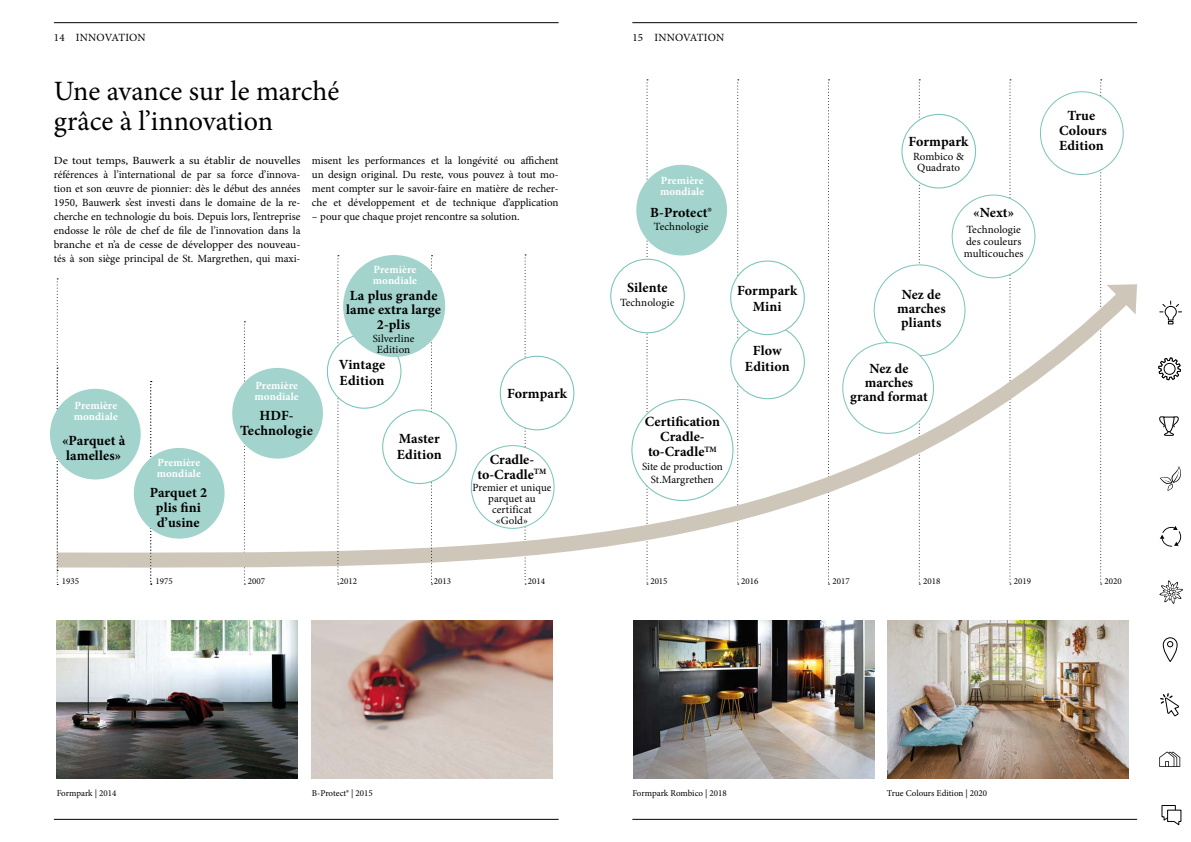
<style>
.page{position:relative;width:1191px;height:842px;background:#fff}
.page>*{position:absolute;margin:0;border:0;box-sizing:border-box;transform-origin:0 0}
.t1{font:28px/30px "Minion Pro";letter-spacing:-.005em;color:#000}
.t2{font:700 14px/15px "Minion Pro";letter-spacing:.01em;color:#000;text-align:center}
.t3{font:11px/11px "Minion Pro";color:#000;text-align:center}
.t4{font:11px/14px "Minion Pro";color:#000;text-align:justify;scale:1.1 1}
.t5{font:700 11px/11px "Minion Pro";letter-spacing:.01em;color:#fff}
.t6{font:9px "Minion Pro";color:#000}
</style>
<div class="page">
<hr style="left:632px;top:22px;width:505px;height:1px;background:#000">
<hr style="left:632px;top:819px;width:505px;height:1px;background:#000">
<hr style="left:54px;top:22px;width:504px;height:1px;background:#000">
<hr style="left:54px;top:819px;width:504px;height:1px;background:#000">
<img style="left:312px;top:621px;width:241px;height:157px">
<img style="left:887px;top:621px;width:241px;height:157px">
<img style="left:633px;top:621px;width:241px;height:157px">
<img style="left:57px;top:621px;width:241px;height:157px">
<svg style="left:524px;top:254px;width:2px;height:330px"></svg>
<svg style="left:646px;top:79px;width:2px;height:505px"></svg>
<svg style="left:737px;top:79px;width:2px;height:505px"></svg>
<svg style="left:828px;top:79px;width:1px;height:505px"></svg>
<svg style="left:918px;top:79px;width:2px;height:505px"></svg>
<svg style="left:1009px;top:79px;width:2px;height:505px"></svg>
<svg style="left:50px;top:273px;width:1050px;height:302px"></svg>
<svg style="left:1100px;top:79px;width:37px;height:505px"></svg>
<svg style="left:337px;top:255px;width:2px;height:329px"></svg>
<svg style="left:431px;top:255px;width:1px;height:329px"></svg>
<svg style="left:150px;top:381px;width:2px;height:203px"></svg>
<svg style="left:57px;top:278px;width:1px;height:307px"></svg>
<div style="left:232px;top:368px;width:91px;height:91px;background:#a2d3cd;border-radius:50%"></div>
<div style="left:50px;top:389px;width:91px;height:90px;background:#a2d3cd;border-radius:50%"></div>
<div style="left:134px;top:448px;width:91px;height:91px;background:#a2d3cd;border-radius:50%"></div>
<div style="left:500px;top:356px;width:74px;height:74px;background:#fff;border-radius:50%"></div>
<div style="left:500px;top:356px;width:74px;height:74px;border:1px solid #7ac4bb;border-radius:50%"></div>
<div style="left:383px;top:410px;width:73px;height:73px;background:#fff;border-radius:50%"></div>
<div style="left:382px;top:409px;width:75px;height:75px;border:1px solid #7ac4bb;border-radius:50%"></div>
<div style="left:731px;top:325px;width:73px;height:74px;background:#fff;border-radius:50%"></div>
<div style="left:636px;top:165px;width:91px;height:90px;background:#a2d3cd;border-radius:50%"></div>
<div style="left:611px;top:259px;width:73px;height:74px;background:#fff;border-radius:50%"></div>
<div style="left:610px;top:259px;width:75px;height:74px;border:1px solid #7ac4bb;border-radius:50%"></div>
<div style="left:632px;top:399px;width:101px;height:101px;background:#fff;border-radius:50%"></div>
<div style="left:730px;top:261px;width:74px;height:74px;background:#fff;border-radius:50%"></div>
<div style="left:730px;top:260px;width:75px;height:75px;border:1px solid #7ac4bb;border-radius:50%"></div>
<div style="left:902px;top:114px;width:73px;height:74px;background:#fff;border-radius:50%"></div>
<div style="left:901px;top:114px;width:75px;height:75px;border:1px solid #7ac4bb;border-radius:50%"></div>
<div style="left:952px;top:195px;width:83px;height:83px;background:#fff;border-radius:50%"></div>
<div style="left:1040px;top:92px;width:83px;height:83px;background:#fff;border-radius:50%"></div>
<div style="left:471px;top:446px;width:83px;height:82px;background:#fff;border-radius:50%"></div>
<div style="left:327px;top:335px;width:74px;height:73px;background:#fff;border-radius:50%"></div>
<div style="left:343px;top:255px;width:102px;height:102px;background:#a2d3cd;border-radius:50%"></div>
<div style="left:874px;top:265px;width:91px;height:91px;background:#fff;border-radius:50%"></div>
<div style="left:842px;top:343px;width:91px;height:90px;background:#fff;border-radius:50%"></div>
<svg style="left:1158px;top:300px;width:25px;height:526px"></svg>
<p class="t3" style="left:54px;top:32px;width:93px">14 INNOVATION</p>
<p class="t3" style="left:632px;top:32px;width:93px">15 INNOVATION</p>
<h1 class="t1" style="left:54px;top:76px;width:287px">Une avance sur le marché grâce à l’innovation</h1>
<p class="t4" style="left:54px;top:154px;width:226px">De tout temps, Bauwerk a su établir de nouvelles références à l’international de par sa force d’innova&shy;tion et son œuvre de pionnier: dès le début des années 1950, Bauwerk s’est investi dans le domaine de la re&shy;cherche en technologie du bois. Depuis lors, l’entreprise endosse le rôle de chef de file de l’innovation dans la branche et n’a de cesse de développer des nouveau&shy;tés à son siège principal de St. Margrethen, qui maxi-</p>
<p class="t3" style="left:312px;top:154px;width:248px;line-height:14px;text-align:justify">misent les performances et la longévité ou affichent un design original. Du reste, vous pouvez à tout mo&shy;ment compter sur le savoir-faire en matière de recher&shy;che et développement et de technique d’application</p>
<p class="t5" style="left:660px;top:175px;width:46px">Première mondiale</p>
<p class="t2" style="left:650px;top:205px;width:63px">B-Protect®</p>
<p class="t3" style="left:654px;top:221px;width:56px">Technologie</p>
<p class="t3" style="left:312px;top:211px;width:209px">– pour que chaque projet rencontre sa solution.</p>
<p class="t5" style="left:373px;top:264px;width:46px">Première mondiale</p>
<p class="t2" style="left:346px;top:288px;width:96px;line-height:14.5px">La plus grande lame extra large<br>2-plis</p>
<p class="t3" style="left:373px;top:333px;width:43px">Silverline<br>Edition</p>
<p class="t2" style="left:627px;top:280px;width:42px">Silente</p>
<p class="t3" style="left:620px;top:297px;width:56px">Technologie</p>
<p class="t5" style="left:74px;top:400px;width:46px">Première mondiale</p>
<p class="t2" style="left:62px;top:433px;width:65px;text-align:left">«Parquet à lamelles»</p>
<p class="t5" style="left:157px;top:457px;width:46px">Première mondiale</p>
<p class="t2" style="left:150px;top:485px;width:59px">Parquet 2 plis fini d’usine</p>
<p class="t5" style="left:254px;top:380px;width:46px">Première mondiale</p>
<p class="t2" style="left:240px;top:408px;width:74px">HDF-<br>Technologie</p>
<p class="t2" style="left:339px;top:356px;width:48px;line-height:16px;text-align:left">Vintage<br>Edition</p>
<p class="t2" style="left:397px;top:430px;width:46px;line-height:16px;text-align:left">Master<br>Edition</p>
<p class="t2" style="left:507px;top:386px;width:61px">Formpark</p>
<p class="t2" style="left:477px;top:452px;width:70px">Cradle&shy;to-Cradle<sup>TM</sup></p>
<p class="t3" style="left:472px;top:482px;width:81px">Premier et unique parquet au certificat<br>«Gold»</p>
<p class="t2" style="left:645px;top:414px;width:77px">Certification<br>Cradle&shy;to-Cradle<sup>TM</sup></p>
<p class="t3" style="left:642px;top:460px;width:82px;line-height:13px">Site de production<br>St.Margrethen</p>
<p class="t2" style="left:737px;top:282px;width:61px;line-height:16px">Formpark<br>Mini</p>
<p class="t2" style="left:745px;top:342px;width:46px;line-height:16px">Flow<br>Edition</p>
<p class="t2" style="left:908px;top:134px;width:61px">Formpark</p>
<p class="t3" style="left:913px;top:151px;width:52px">Rombico &amp;<br>Quadrato</p>
<p class="t2" style="left:897px;top:288px;width:50px;line-height:14px">Nez de marches pliants</p>
<p class="t2" style="left:850px;top:361px;width:79px;line-height:14px">Nez de marches grand format</p>
<p class="t2" style="left:973px;top:205px;width:42px">«Next»</p>
<p class="t3" style="left:963px;top:223px;width:61px;line-height:12px;text-align:left">Technologie des couleurs multicouches</p>
<p class="t2" style="left:1059px;top:108px;width:49px">True<br>Colours<br>Edition</p>
<p class="t6" style="left:62px;top:575px;width:19px">1935</p>
<p class="t6" style="left:156px;top:575px;width:19px">1975</p>
<p class="t6" style="left:248px;top:575px;width:19px">2007</p>
<p class="t6" style="left:340px;top:575px;width:19px">2012</p>
<p class="t6" style="left:434px;top:575px;width:19px">2013</p>
<p class="t6" style="left:528px;top:575px;width:19px">2014</p>
<p class="t6" style="left:650px;top:575px;width:19px">2015</p>
<p class="t6" style="left:741px;top:575px;width:19px">2016</p>
<p class="t6" style="left:832px;top:575px;width:19px">2017</p>
<p class="t6" style="left:923px;top:575px;width:19px">2018</p>
<p class="t6" style="left:1013px;top:575px;width:19px">2019</p>
<p class="t6" style="left:1104px;top:575px;width:19px">2020</p>
<p class="t6" style="left:57px;top:787px;width:61px">Formpark | 2014</p>
<p class="t6" style="left:312px;top:787px;width:62px">B-Protect® | 2015</p>
<p class="t6" style="left:632px;top:787px;width:96px">Formpark Rombico | 2018</p>
<p class="t6" style="left:887px;top:787px;width:102px">True Colours Edition | 2020</p>
</div>
